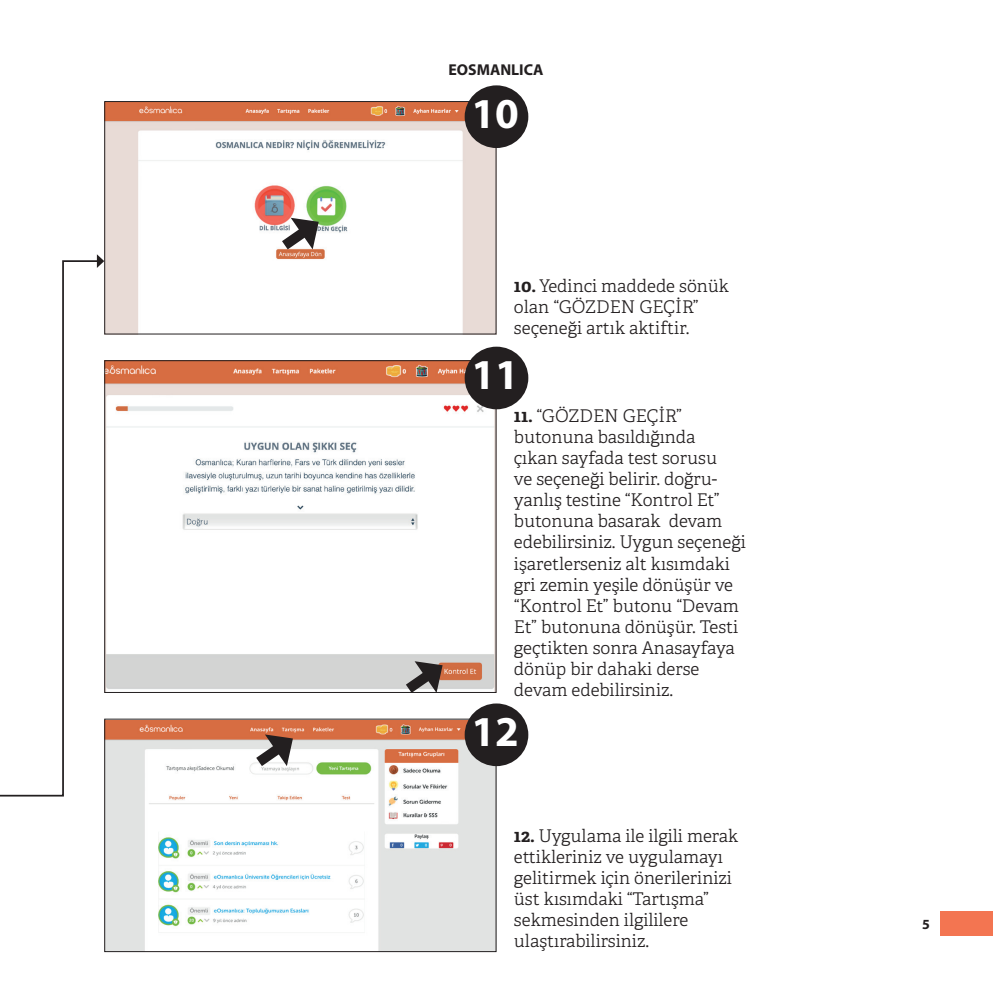
<style>
.page{position:relative;width:993px;height:993px;background:#fff}
.page>*{position:absolute;margin:0;border:0;box-sizing:border-box;transform-origin:0 0}
.t1{font:700 42.7px "Myriad Pro";color:#fff}
.t2{font:300 17.5px/21px "Adelle";color:#231f20}
.t3{font:700 15.75px "Myriad Pro";color:#231f20}
.t4{font:700 14px "Myriad Pro";color:#231f20}
.s1{font-weight:700}
</style>
<div class="page">
<img style="left:106px;top:103px;width:388px;height:229px">
<div style="left:104px;top:101px;width:392px;height:233px;border:1px solid #231f20"></div>
<img style="left:106px;top:720px;width:388px;height:229px">
<img style="left:106px;top:362px;width:388px;height:328px">
<div style="left:104px;top:360px;width:392px;height:332px;border:1px solid #231f20"></div>
<div style="left:464px;top:85px;width:64px;height:63px;background:#231f20;border-radius:50%"></div>
<div style="left:464px;top:346px;width:64px;height:63px;background:#231f20;border-radius:50%"></div>
<div style="left:464px;top:703px;width:64px;height:62px;background:#231f20;border-radius:50%"></div>
<svg style="left:0;top:259px;width:97px;height:538px"></svg>
<svg style="left:97px;top:254px;width:7px;height:14px"></svg>
<svg style="left:271px;top:215px;width:51px;height:44px"></svg>
<svg style="left:394px;top:658px;width:52px;height:35px;background:#96908e"></svg>
<svg style="left:245px;top:731px;width:51px;height:44px"></svg>
<div style="left:940px;top:910px;width:52px;height:25px;background:#f37551"></div>
<p class="t3" style="left:448px;top:59px;width:97px">EOSMANLICA</p>
<h1 class="t1" style="left:471px;top:86px;width:49px">10</h1>
<p class="t2" style="left:514px;top:276px;width:216px"><span class="s1">10.</span> Yedinci maddede sönük olan “GÖZDEN GEÇİR” seçeneği artık aktiftir.</p>
<h1 class="t1" style="left:471px;top:347px;width:49px">11</h1>
<p class="t2" style="left:514px;top:406px;width:233px"><span class="s1">11.</span> “GÖZDEN GEÇİR” butonuna basıldığında<br>çıkan sayfada test sorusu<br>ve seçeneği belirir. doğru&shy;yanlış testine “Kontrol Et” butonuna basarak devam edebilirsiniz. Uygun seçeneği işaretlerseniz alt kısımdaki gri zemin yeşile dönüşür ve “Kontrol Et” butonu “Devam<br>Et” butonuna dönüşür. Testi geçtikten sonra Anasayfaya dönüp bir dahaki derse devam edebilirsiniz.</p>
<h1 class="t1" style="left:471px;top:703px;width:49px">12</h1>
<p class="t2" style="left:514px;top:825px;width:226px"><span class="s1">12.</span> Uygulama ile ilgili merak ettikleriniz ve uygulamayı gelitirmek için önerilerinizi üst kısımdaki “Tartışma” sekmesinden ilgililere ulaştırabilirsiniz.</p>
<p class="t4" style="left:921px;top:914px;width:9px">5</p>
</div>
